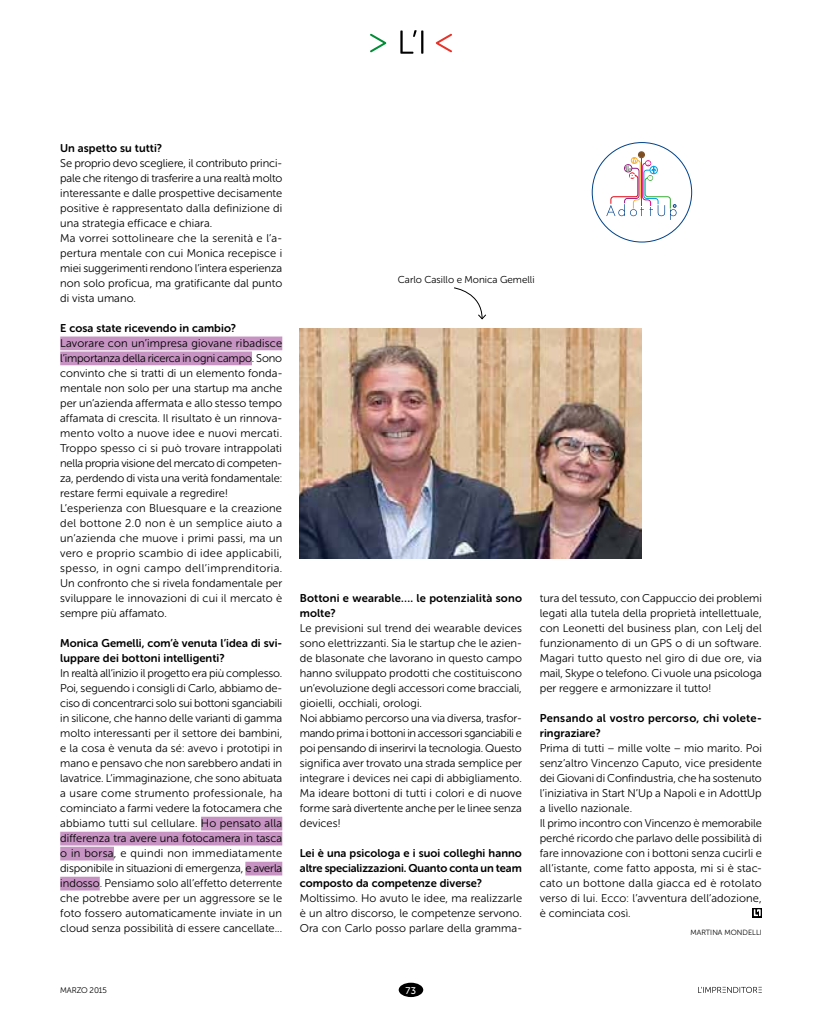
<style>
.page{position:relative;width:815px;height:1028px;background:#fff}
.page>*{position:absolute;margin:0;border:0;box-sizing:border-box;transform-origin:0 0}
.t1{font:11.25px/15px "Museo Sans Rounded 300";letter-spacing:.005em;color:#000}
.t2{font:11.25px/15px "Museo Sans Rounded 700";letter-spacing:.005em;color:#000}
.t3{font:11.25px/15px "Museo Sans Rounded 700";letter-spacing:.025em;color:#000}
.t4{font:10px "Museo Sans Rounded 300";color:#000}
.t5{font:9.62px "Museo Sans Rounded 500";color:#fff}
.t6{font:8.12px "Museo Sans Rounded 300";letter-spacing:-.01em;color:#000}
.t7{font:7.5px "Museo Sans Rounded 300";letter-spacing:.005em;color:#000}
</style>
<div class="page">
<svg style="left:698px;top:986px;width:64px;height:7px"></svg>
<svg style="left:400px;top:30px;width:17px;height:24px"></svg>
<hr style="left:421px;top:30px;width:2px;height:24px;background:#000">
<svg style="left:370px;top:33px;width:17px;height:20px"></svg>
<svg style="left:435px;top:33px;width:17px;height:20px"></svg>
<div style="left:399px;top:982px;width:24px;height:15px;background:#000;border-radius:50%"></div>
<div style="left:60px;top:336px;width:222px;height:14px;background:#c693c2"></div>
<div style="left:60px;top:351px;width:192px;height:14px;background:#c693c2"></div>
<div style="left:201px;top:816px;width:81px;height:14px;background:#c693c2"></div>
<div style="left:60px;top:831px;width:222px;height:14px;background:#c693c2"></div>
<div style="left:60px;top:846px;width:54px;height:14px;background:#c693c2"></div>
<div style="left:245px;top:861px;width:37px;height:14px;background:#c693c2"></div>
<div style="left:60px;top:876px;width:40px;height:14px;background:#c693c2"></div>
<svg style="left:606px;top:151px;width:71px;height:69px"></svg>
<img style="left:300px;top:329px;width:342px;height:229px">
<svg style="left:753px;top:908px;width:9px;height:9px"></svg>
<svg style="left:754px;top:909px;width:7px;height:7px"></svg>
<svg style="left:454px;top:287px;width:32px;height:32px"></svg>
<p class="t2" style="left:60px;top:141px;width:103px">Un aspetto su tutti?</p>
<p class="t1" style="left:60px;top:156px;width:224px">Se proprio devo scegliere, il contributo princi&shy;pale che ritengo di trasferire a una realtà molto interessante e dalle prospettive decisamente positive è rappresentato dalla definizione di una strategia efficace e chiara.<br>Ma vorrei sottolineare che la serenità e l’a&shy;pertura mentale con cui Monica recepisce i miei suggerimenti rendono l’intera esperienza non solo proficua, ma gratificante dal punto di vista umano.</p>
<p class="t2" style="left:60px;top:321px;width:177px">E cosa state ricevendo in cambio?</p>
<p class="t1" style="left:60px;top:336px;width:224px">Lavorare con un’impresa giovane ribadisce l’importanza della ricerca in ogni campo. Sono convinto che si tratti di un elemento fonda&shy;mentale non solo per una startup ma anche per un’azienda affermata e allo stesso tempo affamata di crescita. Il risultato è un rinnova&shy;mento volto a nuove idee e nuovi mercati.<br>Troppo spesso ci si può trovare intrappolati nella propria visione del mercato di competen&shy;za, perdendo di vista una verità fondamentale: restare fermi equivale a regredire!<br>L’esperienza con Bluesquare e la creazione del bottone 2.0 non è un semplice aiuto a un’azienda che muove i primi passi, ma un vero e proprio scambio di idee applicabili, spesso, in ogni campo dell’imprenditoria.<br>Un confronto che si rivela fondamentale per sviluppare le innovazioni di cui il mercato è sempre più affamato.</p>
<p class="t2" style="left:60px;top:636px;width:224px">Monica Gemelli, com’è venuta l’idea di svi&shy;luppare dei bottoni intelligenti?</p>
<p class="t1" style="left:60px;top:666px;width:224px;text-align:justify">In realtà all’inizio il progetto era più complesso.<br>Poi, seguendo i consigli di Carlo, abbiamo de&shy;ciso di concentrarci solo sui bottoni sganciabili in silicone, che hanno delle varianti di gamma molto interessanti per il settore dei bambini, e la cosa è venuta da sé: avevo i prototipi in mano e pensavo che non sarebbero andati in lavatrice. L’immaginazione, che sono abituata a usare come strumento professionale, ha cominciato a farmi vedere la fotocamera che abbiamo tutti sul cellulare. Ho pensato alla differenza tra avere una fotocamera in tasca o in borsa, e quindi non immediatamente disponibile in situazioni di emergenza, e averla indosso. Pensiamo solo all’effetto deterrente che potrebbe avere per un aggressore se le foto fossero automaticamente inviate in un cloud senza possibilità di essere cancellate...</p>
<p class="t4" style="left:398px;top:274px;width:138px">Carlo Casillo e Monica Gemelli</p>
<p class="t2" style="left:300px;top:591px;width:224px">Bottoni e wearable…. le potenzialità sono molte?</p>
<p class="t1" style="left:300px;top:621px;width:224px">Le previsioni sul trend dei wearable devices sono elettrizzanti. Sia le startup che le azien&shy;de blasonate che lavorano in questo campo hanno sviluppato prodotti che costituiscono un’evoluzione degli accessori come bracciali, gioielli, occhiali, orologi.<br>Noi abbiamo percorso una via diversa, trasfor&shy;mando prima i bottoni in accessori sganciabili e poi pensando di inserirvi la tecnologia. Questo significa aver trovato una strada semplice per integrare i devices nei capi di abbigliamento.<br>Ma ideare bottoni di tutti i colori e di nuove forme sarà divertente anche per le linee senza devices!</p>
<p class="t2" style="left:300px;top:846px;width:224px;text-align:justify">Lei è una psicologa e i suoi colleghi hanno altre specializzazioni. Quanto conta un team composto da competenze diverse?</p>
<p class="t1" style="left:300px;top:891px;width:224px;text-align:justify">Moltissimo. Ho avuto le idee, ma realizzarle è un altro discorso, le competenze servono.<br>Ora con Carlo posso parlare della gramma-</p>
<p class="t1" style="left:540px;top:591px;width:224px;text-align:justify">tura del tessuto, con Cappuccio dei problemi legati alla tutela della proprietà intellettuale, con Leonetti del business plan, con Lelj del funzionamento di un GPS o di un software.<br>Magari tutto questo nel giro di due ore, via mail, Skype o telefono. Ci vuole una psicologa per reggere e armonizzare il tutto!</p>
<p class="t3" style="left:540px;top:711px;width:223px">Pensando al vostro percorso, chi volete&shy;ringraziare?</p>
<p class="t1" style="left:540px;top:741px;width:224px">Prima di tutti – mille volte – mio marito. Poi senz’altro Vincenzo Caputo, vice presidente dei Giovani di Confindustria, che ha sostenuto l’iniziativa in Start N’Up a Napoli e in AdottUp a livello nazionale.<br>Il primo incontro con Vincenzo è memorabile perché ricordo che parlavo delle possibilità di fare innovazione con i bottoni senza cucirli e all’istante, come fatto apposta, mi si è stac&shy;cato un bottone dalla giacca ed è rotolato verso di lui. Ecco: l’avventura dell’adozione, è cominciata così.</p>
<p class="t7" style="left:691px;top:928px;width:6px">MAR</p>
<p class="t7" style="left:706px;top:928px;width:57px">TINA MONDELLI</p>
<p class="t6" style="left:60px;top:985px;width:48px">marzo 2015</p>
<p class="t5" style="left:406px;top:984px;width:12px">73</p>
</div>
